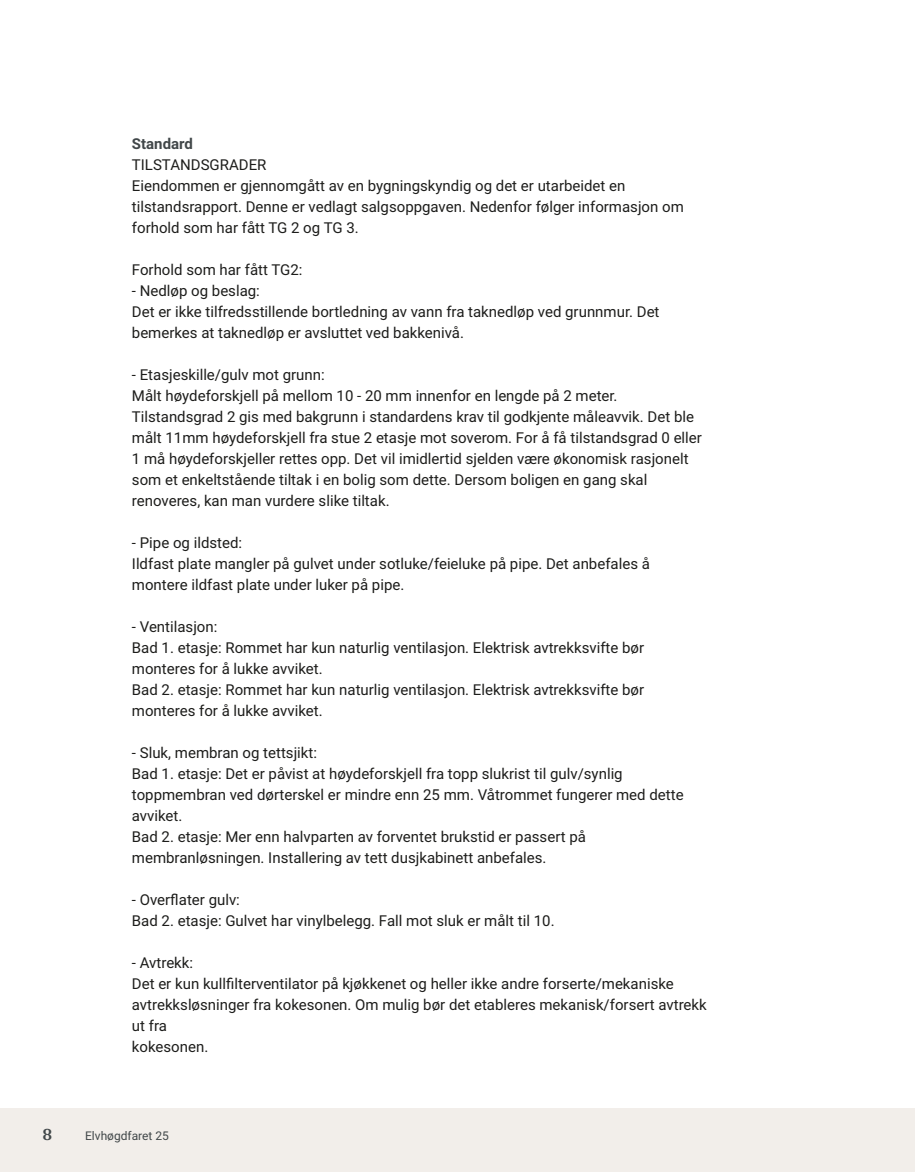
<style>
.page{position:relative;width:915px;height:1172px;background:#fff}
.page>*{position:absolute;margin:0;border:0;box-sizing:border-box;transform-origin:0 0}
.t1{font:700 18px "Arya";color:#414749}
.t2{font:15px/21px "Roboto Vitec";color:#1d1d1b}
.t3{font:700 15px "Roboto Vitec";color:#414749}
.t4{font:12px "Roboto Vitec";color:#414749}
</style>
<div class="page">
<div style="left:0;top:1108px;width:914px;height:64px;background:#f2eeea"></div>
<p class="t3" style="left:132px;top:133px;width:63px">Standard</p>
<p class="t2" style="left:132px;top:153px;width:553px">TILSTANDSGRADER<br>Eiendommen er gjennomgått av en bygningskyndig og det er utarbeidet en tilstandsrapport. Denne er vedlagt salgsoppgaven. Nedenfor følger informasjon om forhold som har fått TG 2 og TG 3.</p>
<p class="t2" style="left:132px;top:258px;width:529px">Forhold som har fått TG2:<br>‑ Nedløp og beslag:<br>Det er ikke tilfredsstillende bortledning av vann fra taknedløp ved grunnmur. Det bemerkes at taknedløp er avsluttet ved bakkenivå.</p>
<p class="t2" style="left:132px;top:363px;width:571px">‑ Etasjeskille/gulv mot grunn:<br>Målt høydeforskjell på mellom 10 ‑ 20 mm innenfor en lengde på 2 meter.<br>Tilstandsgrad 2 gis med bakgrunn i standardens krav til godkjente måleavvik. Det ble målt 11mm høydeforskjell fra stue 2 etasje mot soverom. For å få tilstandsgrad 0 eller 1 må høydeforskjeller rettes opp. Det vil imidlertid sjelden være økonomisk rasjonelt som et enkeltstående tiltak i en bolig som dette. Dersom boligen en gang skal renoveres, kan man vurdere slike tiltak.</p>
<p class="t2" style="left:132px;top:531px;width:519px">‑ Pipe og ildsted:<br>Ildfast plate mangler på gulvet under sotluke/feieluke på pipe. Det anbefales å montere ildfast plate under luker på pipe.</p>
<p class="t2" style="left:132px;top:615px;width:513px">‑ Ventilasjon:<br>Bad 1. etasje: Rommet har kun naturlig ventilasjon. Elektrisk avtrekksvifte bør monteres for å lukke avviket.<br>Bad 2. etasje: Rommet har kun naturlig ventilasjon. Elektrisk avtrekksvifte bør monteres for å lukke avviket.</p>
<p class="t2" style="left:132px;top:741px;width:553px">‑ Sluk, membran og tettsjikt:<br>Bad 1. etasje: Det er påvist at høydeforskjell fra topp slukrist til gulv/synlig toppmembran ved dørterskel er mindre enn 25 mm. Våtrommet fungerer med dette avviket.<br>Bad 2. etasje: Mer enn halvparten av forventet brukstid er passert på membranløsningen. Installering av tett dusjkabinett anbefales.</p>
<p class="t2" style="left:132px;top:888px;width:424px">‑ Overflater gulv:<br>Bad 2. etasje: Gulvet har vinylbelegg. Fall mot sluk er målt til 10.</p>
<p class="t2" style="left:132px;top:951px;width:576px">‑ Avtrekk:<br>Det er kun kullfilterventilator på kjøkkenet og heller ikke andre forserte/mekaniske avtrekksløsninger fra kokesonen. Om mulig bør det etableres mekanisk/forsert avtrekk ut fra<br>kokesonen.</p>
<p class="t1" style="left:43px;top:1123px;width:11px">8</p>
<p class="t4" style="left:85px;top:1127px;width:85px">Elvhøgdfaret 25</p>
</div>
